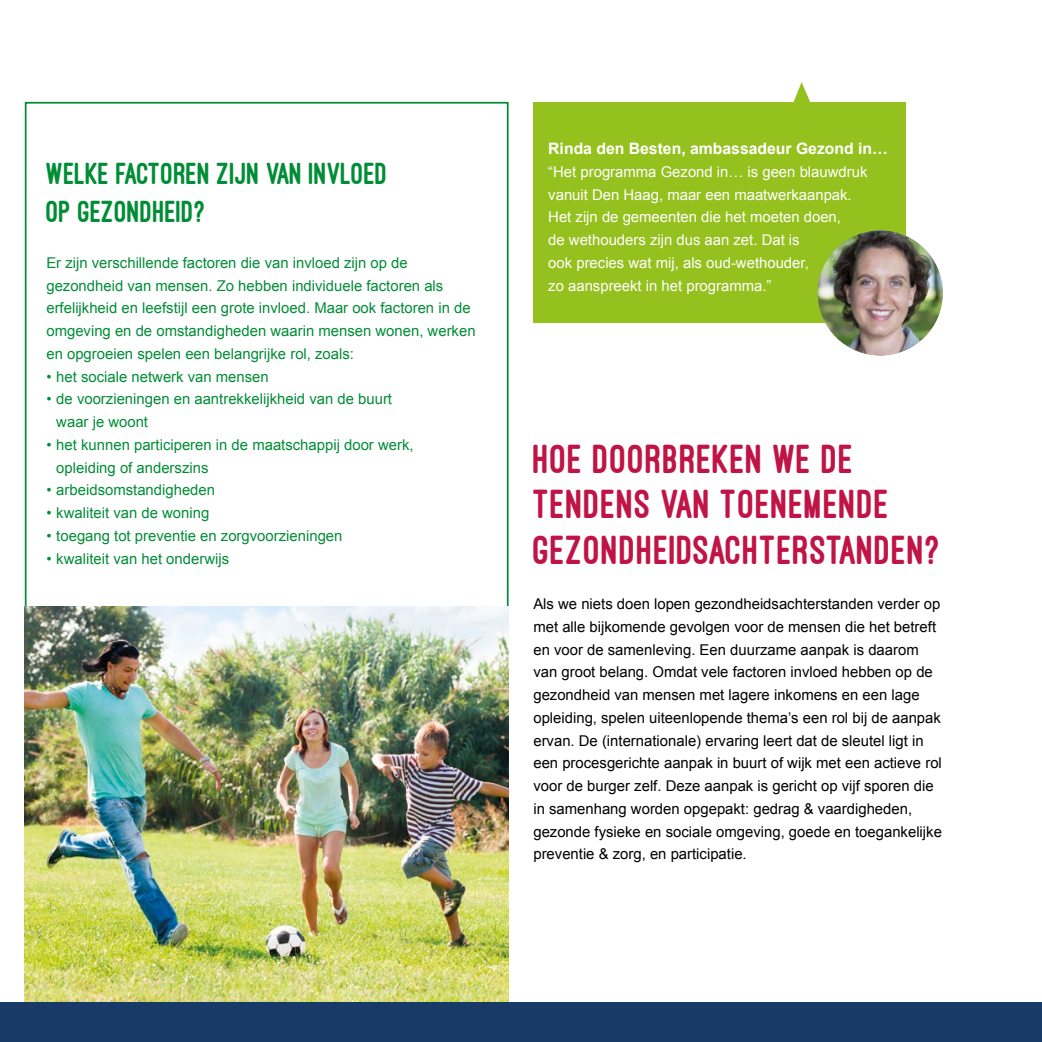
<style>
.page{position:relative;width:1042px;height:1042px;background:#fff}
.page>*{position:absolute;margin:0;border:0;box-sizing:border-box;transform-origin:0 0}
.t1{font:800 42px/45.5px "Ostrich Sans";letter-spacing:.015em;color:#c01446}
.t2{font:800 31.5px/38.5px "Ostrich Sans";color:#008d36}
.t3{font:700 15.75px "Arial";color:#fff}
.t4{font:14.88px/22.8px "Arial";color:#000}
.t5{font:14.88px/22.8px "Arial";color:#008d36}
.t6{font:14.88px/22.8px "Arial";color:#fff}
</style>
<div class="page">
<img style="left:25px;top:606px;width:483px;height:396px">
<div style="left:0;top:1002px;width:1042px;height:40px;background:#183a66"></div>
<div style="left:533px;top:102px;width:373px;height:221px;background:#95c11f"></div>
<svg style="left:793px;top:82px;width:17px;height:20px"></svg>
<img style="left:818px;top:230px;width:125px;height:125px;border-radius:63px">
<h2 class="t2" style="left:46px;top:154px;width:343px">WELKE FACTOREN ZIJN VAN INVLOED<br>OP GEZONDHEID?</h2>
<p class="t5" style="left:46px;top:251px;width:431px">Er zijn verschillende factoren die van invloed zijn op de gezondheid van mensen. Zo hebben individuele factoren als erfelijkheid en leefstijl een grote invloed. Maar ook factoren in de omgeving en de omstandigheden waarin mensen wonen, werken en opgroeien spelen een belangrijke rol, zoals:</p>
<p class="t5" style="left:46px;top:365px;width:224px">• het sociale netwerk van mensen</p>
<p class="t5" style="left:56px;top:388px;width:337px;text-indent:-10px">• de voorzieningen en aantrekkelijkheid van de buurt waar je woont</p>
<p class="t5" style="left:56px;top:433px;width:359px;text-indent:-10px">• het kunnen participeren in de maatschappij door werk, opleiding of anderszins</p>
<p class="t5" style="left:46px;top:479px;width:170px">• arbeidsomstandigheden</p>
<p class="t5" style="left:46px;top:501px;width:164px">• kwaliteit van de woning</p>
<p class="t5" style="left:46px;top:524px;width:298px">• toegang tot preventie en zorgvoorzieningen</p>
<p class="t5" style="left:46px;top:547px;width:184px">• kwaliteit van het onderwijs</p>
<p class="t3" style="left:548px;top:138px;width:341px">Rinda den Besten, ambassadeur Gezond in…</p>
<p class="t6" style="left:548px;top:160px;width:321px">“Het programma Gezond in… is geen blauwdruk vanuit Den Haag, maar een maatwerkaanpak.<br>Het zijn de gemeenten die het moeten doen,<br>de wethouders zijn dus aan zet. Dat is<br>ook precies wat mij, als oud-wethouder,<br>zo aanspreekt in het programma.”</p>
<h1 class="t1" style="left:533px;top:436px;width:408px">HOE DOORBREKEN WE DE<br>TENDENS VAN TOENEMENDE<br>GEZONDHEIDSACHTERSTANDEN?</h1>
<p class="t4" style="left:533px;top:593px;width:410px">Als we niets doen lopen gezondheidsachterstanden verder op met alle bijkomende gevolgen voor de mensen die het betreft en voor de samenleving. Een duurzame aanpak is daarom van groot belang. Omdat vele factoren invloed hebben op de gezondheid van mensen met lagere inkomens en een lage opleiding, spelen uiteenlopende thema’s een rol bij de aanpak ervan. De (internationale) ervaring leert dat de sleutel ligt in een procesgerichte aanpak in buurt of wijk met een actieve rol voor de burger zelf. Deze aanpak is gericht op vijf sporen die in samenhang worden opgepakt: gedrag &amp; vaardigheden, gezonde fysieke en sociale omgeving, goede en toegankelijke preventie &amp; zorg, en participatie.</p>
</div>
